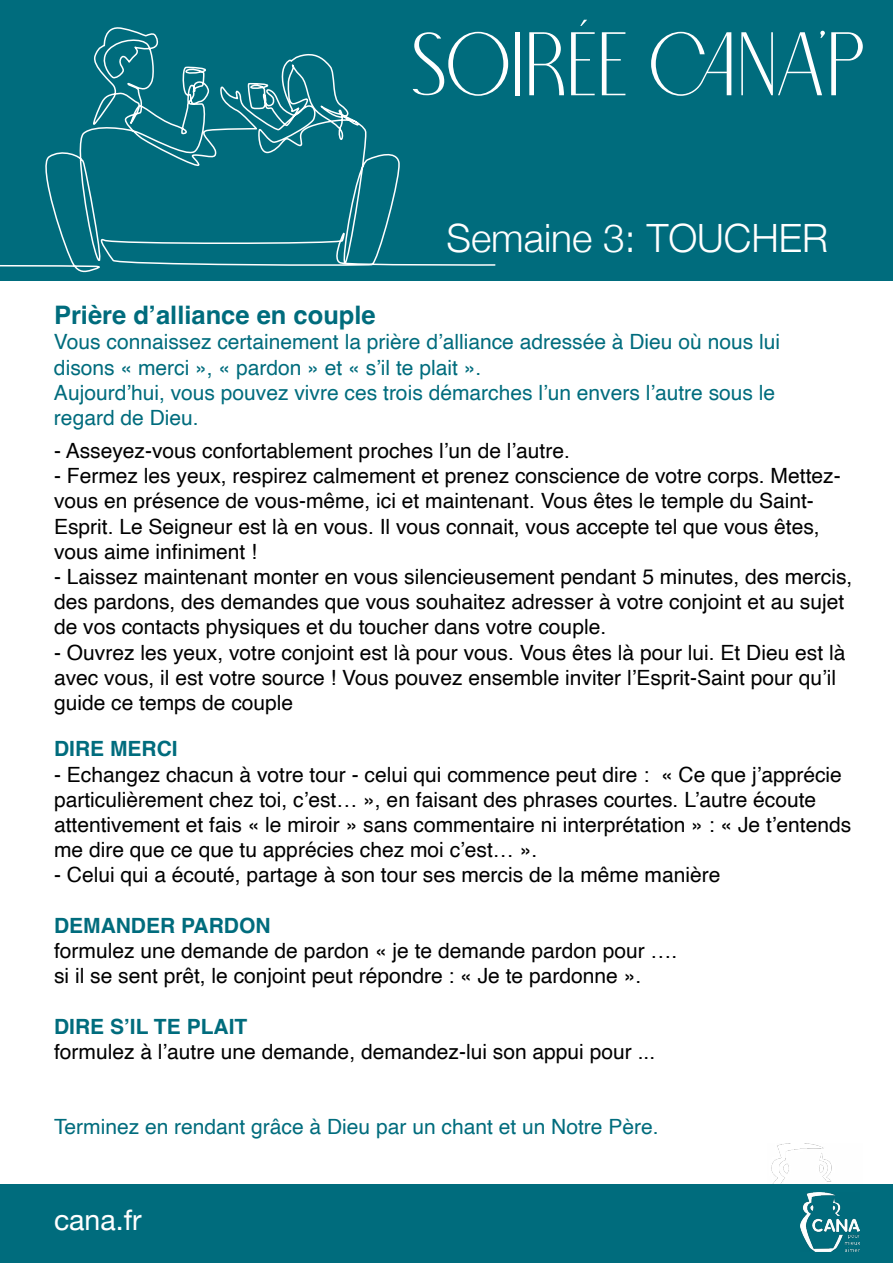
<style>
.page{position:relative;width:893px;height:1263px;background:#fff}
.page>*{position:absolute;margin:0;border:0;box-sizing:border-box;transform-origin:0 0}
.t1{font:90px "North Carossela";color:#fff}
.t2{font:300 39px "Helvetica Neue";color:#fff}
.t3{font:28.5px "Helvetica Neue";color:#fff}
.t4{font:700 25.5px "Helvetica";color:#006c7d}
.t5{font:21px/25.2px "Helvetica";color:#000}
.t6{font:21px/25.2px "Helvetica";color:#006c7d}
.t7{font:700 21px "Helvetica";color:#006c7d}
</style>
<div class="page">
<div style="left:0;top:0;width:893px;height:281px;background:#006c7d"></div>
<svg style="left:0;top:27px;width:496px;height:246px"></svg>
<img style="left:771px;top:1144px;width:61px;height:40px">
<div style="left:0;top:1184px;width:893px;height:79px;background:#006c7d"></div>
<img style="left:801px;top:1193px;width:58px;height:58px">
<h1 class="t1" style="left:411px;top:20px;width:454px">SOIRÉE CANA’P</h1>
<h2 class="t2" style="left:446px;top:207px;width:383px">Semaine 3: TOUCHER</h2>
<p class="t4" style="left:54px;top:300px;width:323px">Prière d’alliance en couple</p>
<p class="t6" style="left:54px;top:330px;width:727px">Vous connaissez certainement la prière d’alliance adressée à Dieu où nous lui disons « merci », « pardon » et « s’il te plait ».<br>Aujourd’hui, vous pouvez vivre ces trois démarches l’un envers l’autre sous le regard de Dieu.</p>
<p class="t5" style="left:54px;top:439px;width:517px">- Asseyez-vous confortablement proches l’un de l’autre.</p>
<p class="t5" style="left:54px;top:464px;width:788px">- Fermez les yeux, respirez calmement et prenez conscience de votre corps. Mettez&shy;vous en présence de vous-même, ici et maintenant. Vous êtes le temple du Saint-Esprit. Le Seigneur est là en vous. Il vous connait, vous accepte tel que vous êtes, vous aime infiniment !</p>
<p class="t5" style="left:54px;top:565px;width:800px">- Laissez maintenant monter en vous silencieusement pendant 5 minutes, des mercis, des pardons, des demandes que vous souhaitez adresser à votre conjoint et au sujet de vos contacts physiques et du toucher dans votre couple.</p>
<p class="t5" style="left:54px;top:640px;width:793px">- Ouvrez les yeux, votre conjoint est là pour vous. Vous êtes là pour lui. Et Dieu est là avec vous, il est votre source ! Vous pouvez ensemble inviter l’Esprit-Saint pour qu’il guide ce temps de couple</p>
<p class="t7" style="left:54px;top:736px;width:125px">DIRE MERCI</p>
<p class="t5" style="left:54px;top:762px;width:799px">- Echangez chacun à votre tour - celui qui commence peut dire : « Ce que j’apprécie particulièrement chez toi, c’est… », en faisant des phrases courtes. L’autre écoute attentivement et fais « le miroir » sans commentaire ni interprétation » : « Je t’entends me dire que ce que tu apprécies chez moi c’est… ».</p>
<p class="t5" style="left:54px;top:863px;width:668px">- Celui qui a écouté, partage à son tour ses mercis de la même manière</p>
<p class="t7" style="left:54px;top:913px;width:218px">DEMANDER PARDON</p>
<p class="t5" style="left:54px;top:939px;width:625px">formulez une demande de pardon « je te demande pardon pour …. si il se sent prêt, le conjoint peut répondre : « Je te pardonne ».</p>
<p class="t7" style="left:54px;top:1013px;width:195px">DIRE S’IL TE PLAIT</p>
<p class="t5" style="left:54px;top:1039px;width:603px">formulez à l’autre une demande, demandez-lui son appui pour ...</p>
<p class="t6" style="left:54px;top:1115px;width:606px">Terminez en rendant grâce à Dieu par un chant et un Notre Père.</p>
<h3 class="t3" style="left:54px;top:1199px;width:89px">cana.fr</h3>
</div>
